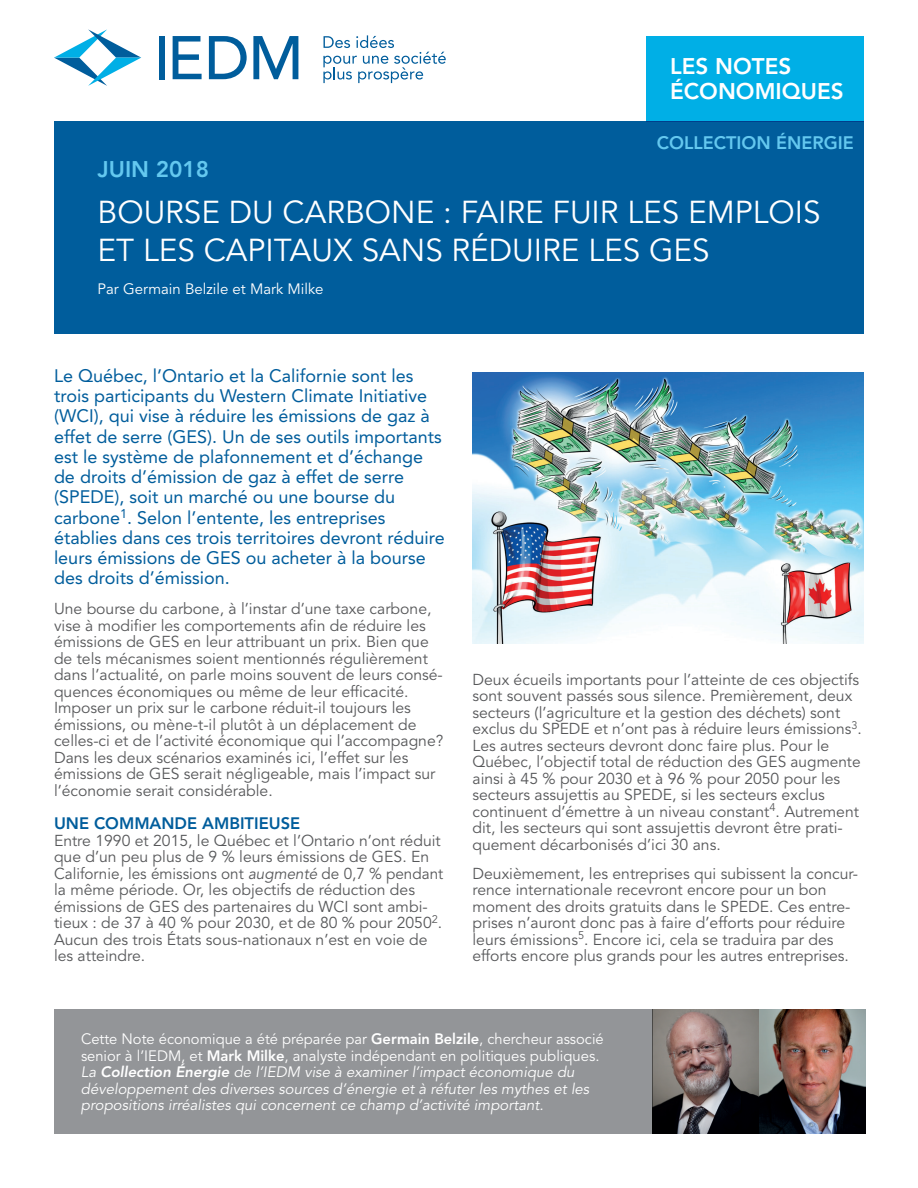
<style>
.page{position:relative;width:918px;height:1188px;background:#fff}
.page>*{position:absolute;margin:0;border:0;box-sizing:border-box;transform-origin:0 0}
.t1{font:31.5px/37.5px "Avenir LT Std";color:#fff}
.t2{font:800 22.5px/25.5px "Avenir LT Std";color:#fff}
.t3{font:800 22.5px "Avenir LT Std";color:#64c8ef}
.t4{font:18px/20.2px "Avenir LT Std";color:#005d9c}
.t5{font:800 18px "Avenir LT Std";color:#64c8ef}
.t6{font:800 16.5px "Avenir LT Std";color:#005d9c}
.t7{font:15.75px/16.5px "Avenir LT Std";color:#57585a}
.t8{font:italic 15px/16.5px "Avenir LT Std";color:#fff}
.t9{font:15px "Avenir LT Std";color:#fff}
.s1{font-style:italic}
.s2{font-style:normal}
.s3{font-weight:800;font-style:normal}
.s4{font-weight:800}
</style>
<div class="page">
<div style="left:54px;top:121px;width:810px;height:212px;background:#005d9c"></div>
<div style="left:646px;top:36px;width:218px;height:85px;background:#00afe6"></div>
<svg style="left:323px;top:35px;width:123px;height:48px"></svg>
<div style="left:159px;top:36px;width:6px;height:43px;background:#005d9c"></div>
<svg style="left:173px;top:36px;width:29px;height:43px"></svg>
<svg style="left:209px;top:36px;width:38px;height:43px"></svg>
<svg style="left:253px;top:36px;width:45px;height:43px"></svg>
<svg style="left:54px;top:29px;width:87px;height:57px"></svg>
<img style="left:652px;top:1010px;width:213px;height:124px">
<div style="left:54px;top:1010px;width:598px;height:124px;background:#939598"></div>
<img style="left:472px;top:372px;width:392px;height:271px">
<h2 class="t2" style="left:670px;top:53px;width:175px">LES NOTES<br>ÉCONOMIQUES</h2>
<p class="t5" style="left:657px;top:132px;width:198px">COLLECTION ÉNERGIE</p>
<h2 class="t3" style="left:98px;top:155px;width:113px">JUIN 2018</h2>
<h1 class="t1" style="left:98px;top:194px;width:725px">BOURSE DU CARBONE : FAIRE FUIR LES EMPLOIS<br>ET LES CAPITAUX SANS RÉDUIRE LES GES</h1>
<p class="t9" style="left:98px;top:280px;width:228px">Par Germain Belzile et Mark Milke</p>
<p class="t4" style="left:54px;top:366px;width:392px">Le Québec, l’Ontario et la Californie sont les trois participants du Western Climate Initiative (WCI), qui vise à réduire les émissions de gaz à effet de serre (GES). Un de ses outils importants est le système de plafonnement et d’échange de droits d’émission de gaz à effet de serre (SPEDE), soit un marché ou une bourse du carbone<sup>1</sup>. Selon l’entente, les entreprises établies dans ces trois territoires devront réduire leurs émissions de GES ou acheter à la bourse des droits d’émission.</p>
<p class="t7" style="left:54px;top:601px;width:391px">Une bourse du carbone, à l’instar d’une taxe carbone, vise à modifier les comportements afin de réduire les émissions de GES en leur attribuant un prix. Bien que de tels mécanismes soient mentionnés régulièrement dans l’actualité, on parle moins souvent de leurs consé&shy;quences économiques ou même de leur efficacité.<br>Imposer un prix sur le carbone réduit-il toujours les émissions, ou mène-t-il plutôt à un déplacement de celles-ci et de l’activité économique qui l’accompagne?<br>Dans les deux scénarios examinés ici, l’effet sur les émissions de GES serait négligeable, mais l’impact sur l’économie serait considérable.</p>
<p class="t6" style="left:54px;top:814px;width:248px">UNE COMMANDE AMBITIEUSE</p>
<p class="t7" style="left:54px;top:833px;width:391px">Entre 1990 et 2015, le Québec et l’Ontario n’ont réduit que d’un peu plus de 9 % leurs émissions de GES. En Californie, les émissions ont <span class="s1">augmenté</span> de 0,7 % pendant la même période. Or, les objectifs de réduction des émissions de GES des partenaires du WCI sont ambi&shy;tieux : de 37 à 40 % pour 2030, et de 80 % pour 2050<sup>2</sup>.<br>Aucun des trois États sous-nationaux n’est en voie de les atteindre.</p>
<p class="t7" style="left:472px;top:671px;width:391px">Deux écueils importants pour l’atteinte de ces objectifs sont souvent passés sous silence. Premièrement, deux secteurs (l’agriculture et la gestion des déchets) sont exclus du SPEDE et n’ont pas à réduire leurs émissions<sup>3</sup>.<br>Les autres secteurs devront donc faire plus. Pour le Québec, l’objectif total de réduction des GES augmente ainsi à 45 % pour 2030 et à 96 % pour 2050 pour les secteurs assujettis au SPEDE, si les secteurs exclus continuent d’émettre à un niveau constant<sup>4</sup>. Autrement dit, les secteurs qui sont assujettis devront être prati&shy;quement décarbonisés d’ici 30 ans.</p>
<p class="t7" style="left:472px;top:865px;width:387px">Deuxièmement, les entreprises qui subissent la concur&shy;rence internationale recevront encore pour un bon moment des droits gratuits dans le SPEDE. Ces entre&shy;prises n’auront donc pas à faire d’efforts pour réduire leurs émissions<sup>5</sup>. Encore ici, cela se traduira par des efforts encore plus grands pour les autres entreprises.</p>
<p class="t8" style="left:81px;top:1031px;width:524px"><span class="s2">Cette Note économique a été préparée par</span> <span class="s3">Germain Belzile</span><span class="s2">, chercheur associé senior à l’IEDM, et</span> <span class="s3">Mark Milke</span><span class="s2">, analyste indépendant en politiques publiques.<br></span>La <span class="s4">Collection Énergie</span> de l’IEDM vise à examiner l’impact économique du développement des diverses sources d’énergie et à réfuter les mythes et les propositions irréalistes qui concernent ce champ d’activité important.</p>
</div>
